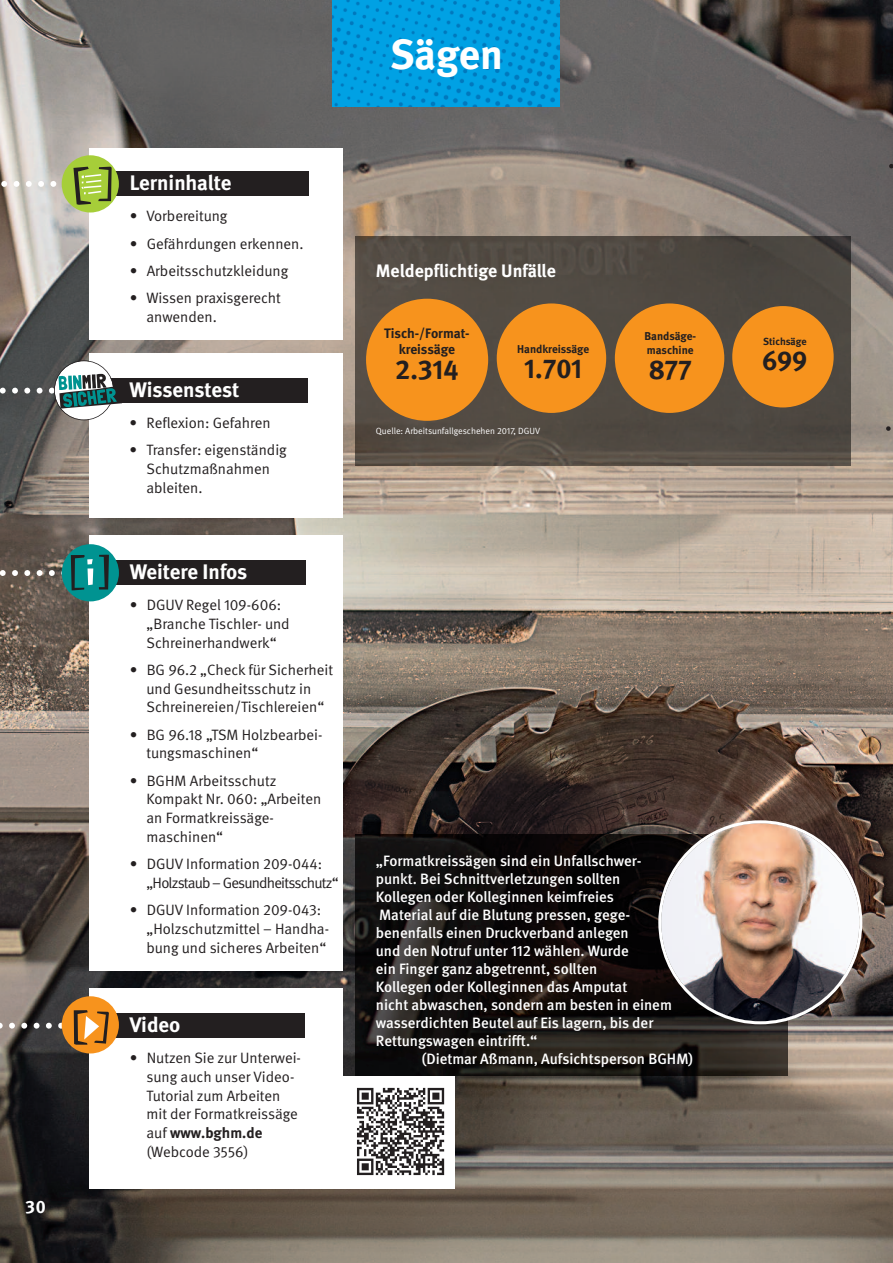
<style>
.page{position:relative;width:893px;height:1263px;background:#fff}
.page>*{position:absolute;margin:0;border:0;box-sizing:border-box;transform-origin:0 0}
.t1{font:700 42px "DGUV Meta";color:#fff}
.t2{font:700 27.3px "DGUV Meta";color:#231f20}
.t3{font:700 21px "DGUV Meta";letter-spacing:-.005em;color:#fff}
.t4{font:700 18px "DGUV Meta";color:#fff}
.t5{font:15px/18.8px "DGUV Meta";color:#231f20}
.t6{font:500 15px/18px "DGUV Meta";color:#fff}
.t7{font:15px/18.8px "DGUV Meta";letter-spacing:-.05em;color:#231f20}
.t8{font:700 13.65px/15.9px "DGUV Meta";letter-spacing:-.005em;color:#231f20;text-align:center}
.t9{font:700 11.4px/13.6px "DGUV Meta";color:#231f20}
.t10{font:700 10.2px "DGUV Meta";color:#231f20}
.t11{font:9px "DGUV Meta";color:#fff}
.s1{font-weight:700}
</style>
<div class="page">
<img style="left:0;top:0;width:893px;height:1263px">
<svg style="left:886px;top:426px;width:7px;height:5px"></svg>
<div style="left:336px;top:1076px;width:119px;height:112px;background:#fff"></div>
<svg style="left:357px;top:1088px;width:87px;height:87px"></svg>
<svg style="left:889px;top:164px;width:4px;height:4px"></svg>
<img style="left:355px;top:834px;width:432px;height:241px">
<img style="left:333px;top:0;width:227px;height:106px">
<div style="left:89px;top:148px;width:253px;height:191px;background:#fff"></div>
<div style="left:104px;top:172px;width:205px;height:24px;background:#231f20"></div>
<div style="left:62px;top:155px;width:57px;height:57px;background:#a6ce39;border-radius:50%"></div>
<svg style="left:0;top:167px;width:112px;height:38px"></svg>
<div style="left:89px;top:535px;width:253px;height:436px;background:#fff"></div>
<div style="left:101px;top:560px;width:205px;height:25px;background:#231f20"></div>
<div style="left:62px;top:544px;width:57px;height:57px;background:#009391;border-radius:50%"></div>
<svg style="left:99px;top:555px;width:10px;height:34px"></svg>
<svg style="left:0;top:555px;width:93px;height:35px"></svg>
<div style="left:89px;top:988px;width:253px;height:200px;background:#fff"></div>
<div style="left:100px;top:1013px;width:205px;height:25px;background:#231f20"></div>
<div style="left:62px;top:996px;width:57px;height:57px;background:#f7931d;border-radius:50%"></div>
<svg style="left:0;top:1010px;width:109px;height:35px"></svg>
<div style="left:89px;top:354px;width:253px;height:164px;background:#fff"></div>
<div style="left:103px;top:378px;width:205px;height:25px;background:#231f20"></div>
<img style="left:355px;top:236px;width:496px;height:229px">
<div style="left:55px;top:361px;width:58px;height:59px;background:#fff;border-radius:50%"></div>
<div style="left:54px;top:360px;width:60px;height:60px;border:2px solid #231f20;border-radius:50%"></div>
<img style="left:658px;top:820px;width:204px;height:204px">
<div style="left:366px;top:299px;width:122px;height:122px;background:#f7931d;border-radius:50%"></div>
<div style="left:497px;top:303px;width:109px;height:110px;background:#f7931d;border-radius:50%"></div>
<div style="left:615px;top:303px;width:109px;height:110px;background:#f7931d;border-radius:50%"></div>
<div style="left:732px;top:306px;width:102px;height:101px;background:#f7931d;border-radius:50%"></div>
<svg style="left:0;top:374px;width:122px;height:35px"></svg>
<p class="t4" style="left:26px;top:1199px;width:22px">30</p>
<h1 class="t1" style="left:390px;top:38px;width:114px">Sägen</h1>
<h3 class="t3" style="left:130px;top:175px;width:103px">Lerninhalte</h3>
<p class="t5" style="left:130px;top:208px;width:99px">• Vorbereitung</p>
<p class="t5" style="left:130px;top:235px;width:175px">• Gefährdungen erkennen.</p>
<p class="t5" style="left:130px;top:262px;width:160px">• Arbeitsschutzkleidung</p>
<p class="t5" style="left:147px;top:290px;width:136px;text-indent:-17px">• Wissen praxisgerecht anwenden.</p>
<h3 class="t3" style="left:130px;top:382px;width:111px">Wissenstest</h3>
<p class="t5" style="left:130px;top:414px;width:143px">• Reflexion: Gefahren</p>
<p class="t5" style="left:147px;top:442px;width:142px;text-indent:-17px">• Transfer: eigenständig<br>Schutzmaßnahmen ableiten.</p>
<h3 class="t3" style="left:130px;top:564px;width:119px">Weitere Infos</h3>
<p class="t5" style="left:147px;top:597px;width:145px;text-indent:-17px">• DGUV Regel 109-606: „Branche Tischler- und<br>Schreinerhandwerk“</p>
<p class="t5" style="left:130px;top:661px;width:205px;text-align:center">• BG 96.2 „Check für Sicherheit und Gesundheitsschutz in<br>Schreinereien/Tischlereien“</p>
<p class="t5" style="left:147px;top:726px;width:177px;text-indent:-17px">• BG 96.18 „TSM Holzbearbei&shy;tungsmaschinen“</p>
<p class="t5" style="left:147px;top:772px;width:176px;text-indent:-17px">• BGHM Arbeitsschutz<br>Kompakt Nr. 060: „Arbeiten an Formatkreissäge&shy;maschinen“</p>
<p class="t7" style="left:147px;top:856px;width:194px;text-indent:-17px">• DGUV Information 209-044: „Holzstaub – Gesundheitsschutz“</p>
<p class="t5" style="left:147px;top:902px;width:184px;text-indent:-17px">• DGUV Information 209-043: „Holzschutzmittel – Handha&shy;bung und sicheres Arbeiten“</p>
<h3 class="t3" style="left:130px;top:1017px;width:52px">Video</h3>
<p class="t5" style="left:147px;top:1049px;width:156px;text-indent:-17px">• Nutzen Sie zur Unterwei&shy;sung auch unser Video-<br>Tutorial zum Arbeiten mit der Formatkreissäge auf <span class="s1">www.bghm.de </span>(Webcode 3556)</p>
<p class="t4" style="left:376px;top:264px;width:181px">Meldepflichtige Unfälle</p>
<p class="t8" style="left:384px;top:327px;width:87px">Tisch-/Format&shy;kreissäge</p>
<h2 class="t2" style="left:395px;top:359px;width:65px">2.314</h2>
<p class="t9" style="left:517px;top:343px;width:74px">Handkreissäge</p>
<h2 class="t2" style="left:524px;top:358px;width:60px">1.701</h2>
<p class="t11" style="left:376px;top:427px;width:166px">Quelle: Arbeitsunfallgeschehen 2017, DGUV</p>
<p class="t9" style="left:644px;top:330px;width:53px">Bandsäge&shy;maschine</p>
<h2 class="t2" style="left:649px;top:359px;width:45px">877</h2>
<p class="t6" style="left:376px;top:853px;width:298px">„Formatkreissägen sind ein Unfallschwer&shy;punkt. Bei Schnittverletzungen sollten Kollegen oder Kolleginnen keimfreies<br>Material auf die Blutung pressen, gege&shy;benenfalls einen Druckverband anlegen<br>und den Notruf unter 112 wählen. Wurde<br>ein Finger ganz abgetrennt, sollten<br>Kollegen oder Kolleginnen das Amputat<br>nicht abwaschen, sondern am besten in einem wasserdichten Beutel auf Eis lagern, bis der Rettungswagen eintrifft.“</p>
<p class="t6" style="left:422px;top:1051px;width:273px">(Dietmar Aßmann, Aufsichtsperson BGHM)</p>
<p class="t10" style="left:763px;top:338px;width:45px">Stichsäge</p>
<h2 class="t2" style="left:762px;top:350px;width:47px">699</h2>
</div>
